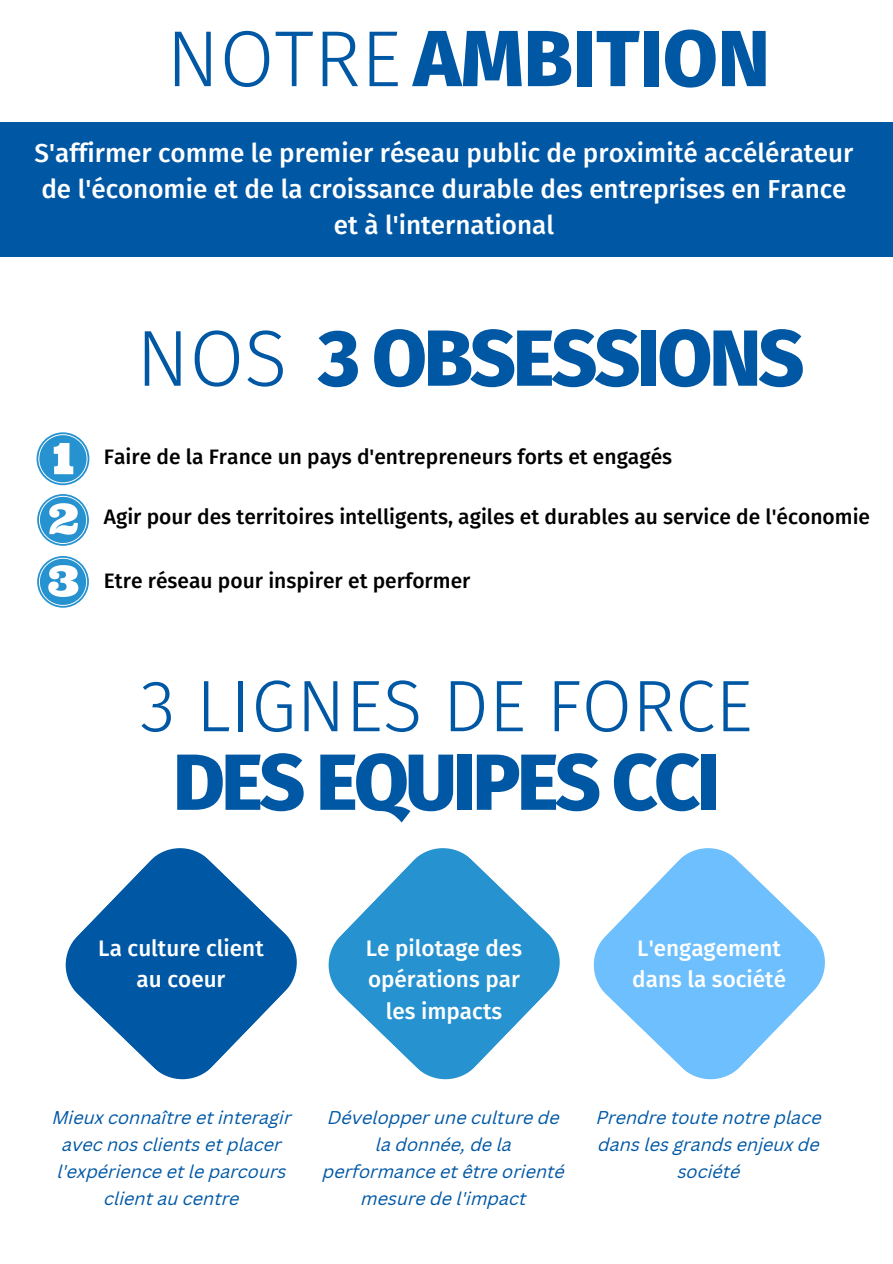
<style>
.page{position:relative;width:893px;height:1264px;background:#fff}
.page>*{position:absolute;margin:0;border:0;box-sizing:border-box;transform-origin:0 0}
.t1{font:800 79.5px "Fira Sans";letter-spacing:-.04em;color:#0058a5}
.t2{font:800 79.5px "Fira Sans";color:#0058a5}
.t3{font:300 72.9px "Fira Sans";color:#0058a5}
.t4{font:500 25.95px/36px "Fira Sans";color:#fff;text-align:center}
.t5{font:500 22.5px/31.5px "Fira Sans";color:#fff;text-align:center}
.t6{font:500 21px "Fira Sans";color:#000}
.t7{font:italic 18px/27px "Canva Sans";color:#0058a5;text-align:center}
.s1{font-weight:300}
</style>
<div class="page">
<div style="left:0;top:122px;width:892px;height:135px;background:#0058a5"></div>
<svg style="left:37px;top:494px;width:52px;height:52px"></svg>
<svg style="left:37px;top:556px;width:52px;height:51px"></svg>
<svg style="left:37px;top:432px;width:52px;height:53px"></svg>
<svg style="left:65px;top:848px;width:232px;height:232px;fill:#0058a5"></svg>
<svg style="left:328px;top:848px;width:232px;height:232px;fill:#2692cf"></svg>
<svg style="left:593px;top:848px;width:232px;height:232px;fill:#6dbffd"></svg>
<h1 class="t2" style="left:166px;top:12px;width:605px"><span class="s1">NOTRE</span>AMBITION</h1>
<h3 class="t4" style="left:35px;top:135px;width:820px">S'affirmer comme le premier réseau public de proximité accélérateur de l'économie et de la croissance durable des entreprises en France et à l'international</h3>
<h1 class="t1" style="left:136px;top:311px;width:670px"><span class="s1">NOS</span> 3 OBSESSIONS</h1>
<p class="t6" style="left:104px;top:445px;width:570px">Faire de la France un pays d'entrepreneurs forts et engagés</p>
<p class="t6" style="left:104px;top:504px;width:767px">Agir pour des territoires intelligents, agiles et durables au service de l'économie</p>
<p class="t6" style="left:104px;top:568px;width:368px">Etre réseau pour inspirer et performer</p>
<h2 class="t3" style="left:140px;top:663px;width:614px">3 LIGNES DE FORCE</h2>
<h1 class="t1" style="left:173px;top:735px;width:548px">DES EQUIPES CCI</h1>
<p class="t5" style="left:98px;top:932px;width:167px">La culture client au coeur</p>
<p class="t5" style="left:366px;top:932px;width:158px">Le pilotage des opérations par les impacts</p>
<p class="t5" style="left:632px;top:932px;width:155px;text-align:left">L'engagement dans la société</p>
<p class="t7" style="left:52px;top:1105px;width:241px">Mieux connaître et interagir avec nos clients et placer l'expérience et le parcours client au centre</p>
<p class="t7" style="left:323px;top:1105px;width:243px">Développer une culture de la donnée, de la performance et être orienté mesure de l'impact</p>
<p class="t7" style="left:596px;top:1105px;width:226px">Prendre toute notre place dans les grands enjeux de société</p>
</div>
